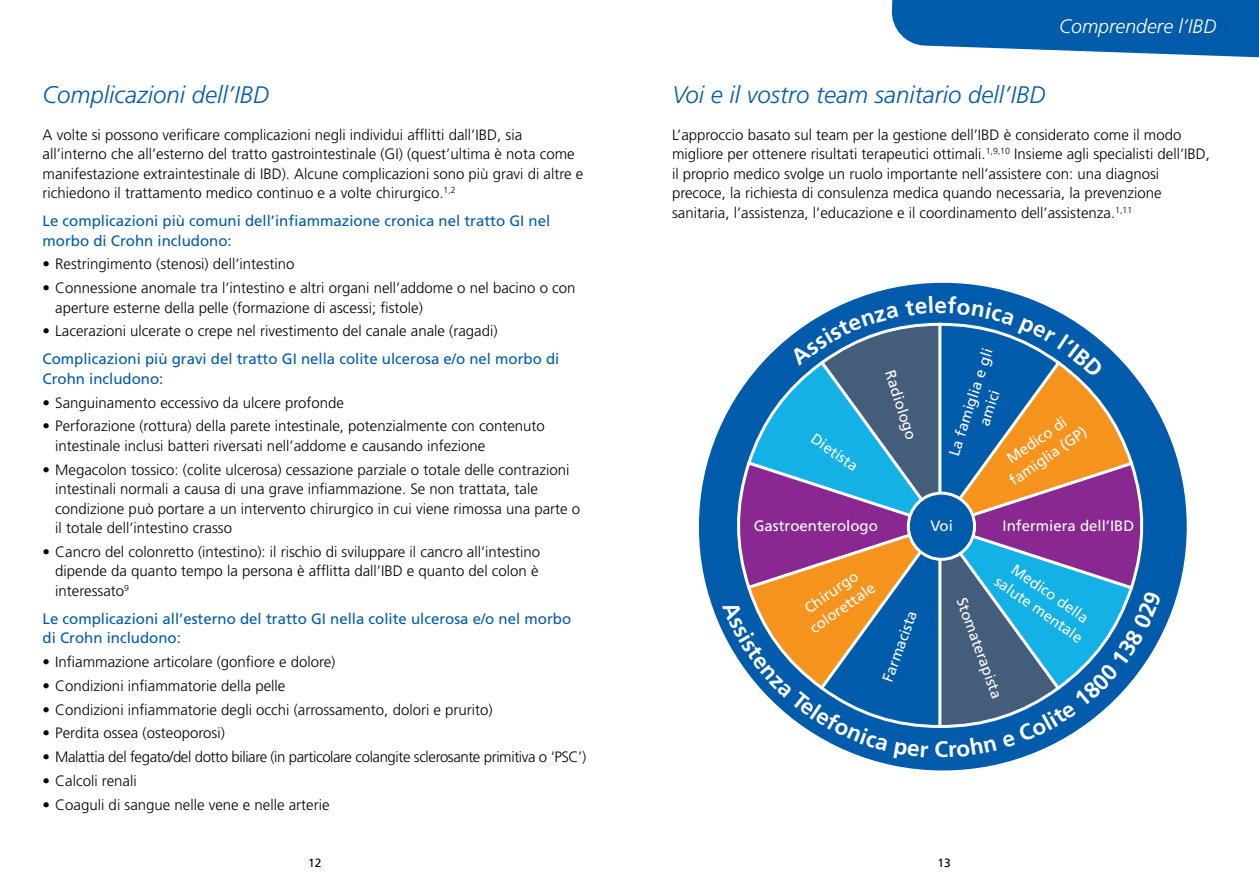
<style>
.page{position:relative;width:1259px;height:893px;background:#fff}
.page>*{position:absolute;margin:0;border:0;box-sizing:border-box;transform-origin:0 0}
.t1{font:italic 300 24px "Frutiger LT Std";color:#005baa}
.t2{font:700 22.5px "Frutiger LT Std";color:#fff}
.t3{font:italic 300 19.5px "Frutiger LT Std";color:#fff}
.t4{font:300 15px/19.5px "Frutiger LT Std";color:#000}
.t5{font:15px/19.5px "Frutiger LT Std";color:#005baa}
.t6{font:15px/19.5px "Frutiger LT Std";color:#fff;text-align:center}
.t7{font:300 15px "Frutiger LT Std";letter-spacing:-.025em;color:#000}
.t8{font:12px "Frutiger LT Std";color:#000}
</style>
<div class="page">
<div style="left:699px;top:283px;width:487px;height:487px;background:#005baa;border-radius:50%"></div>
<svg style="left:891px;top:0;width:368px;height:58px;background:#2271b5"></svg>
<svg style="left:722px;top:296px;width:439px;height:464px"></svg>
<h1 class="t1" style="left:43px;top:81px;width:228px">Complicazioni dell’IBD</h1>
<p class="t4" style="left:43px;top:125px;width:542px">A volte si possono verificare complicazioni negli individui afflitti dall’IBD, sia all’interno che all’esterno del tratto gastrointestinale (GI) (quest’ultima è nota come manifestazione extraintestinale di IBD). Alcune complicazioni sono più gravi di altre e richiedono il trattamento medico continuo e a volte chirurgico.<sup>1,2</sup></p>
<p class="t5" style="left:43px;top:211px;width:509px">Le complicazioni più comuni dell’infiammazione cronica nel tratto GI nel morbo di Crohn includono:</p>
<p class="t4" style="left:43px;top:255px;width:253px">• Restringimento (stenosi) dell’intestino</p>
<p class="t4" style="left:55px;top:278px;width:522px;text-indent:-13px">• Connessione anomale tra l’intestino e altri organi nell’addome o nel bacino o con aperture esterne della pelle (formazione di ascessi; fistole)</p>
<p class="t4" style="left:43px;top:322px;width:456px">• Lacerazioni ulcerate o crepe nel rivestimento del canale anale (ragadi)</p>
<p class="t5" style="left:43px;top:349px;width:518px">Complicazioni più gravi del tratto GI nella colite ulcerosa e/o nel morbo di<br>Crohn includono:</p>
<p class="t4" style="left:43px;top:393px;width:303px">• Sanguinamento eccessivo da ulcere profonde</p>
<p class="t4" style="left:55px;top:417px;width:491px;text-indent:-13px">• Perforazione (rottura) della parete intestinale, potenzialmente con contenuto intestinale inclusi batteri riversati nell’addome e causando infezione</p>
<p class="t4" style="left:55px;top:460px;width:526px;text-indent:-13px">• Megacolon tossico: (colite ulcerosa) cessazione parziale o totale delle contrazioni intestinali normali a causa di una grave infiammazione. Se non trattata, tale condizione può portare a un intervento chirurgico in cui viene rimossa una parte o il totale dell’intestino crasso</p>
<p class="t4" style="left:55px;top:542px;width:486px;text-align:justify;text-indent:-13px">• Cancro del colonretto (intestino): il rischio di sviluppare il cancro all’intestino dipende da quanto tempo la persona è afflitta dall’IBD e quanto del colon è interessato<sup>9</sup></p>
<p class="t5" style="left:43px;top:609px;width:530px">Le complicazioni all’esterno del tratto GI nella colite ulcerosa e/o nel morbo di Crohn includono:</p>
<p class="t4" style="left:43px;top:652px;width:294px">• Infiammazione articolare (gonfiore e dolore)</p>
<p class="t4" style="left:43px;top:676px;width:244px">• Condizioni infiammatorie della pelle</p>
<p class="t4" style="left:43px;top:700px;width:452px">• Condizioni infiammatorie degli occhi (arrossamento, dolori e prurito)</p>
<p class="t4" style="left:43px;top:724px;width:184px">• Perdita ossea (osteoporosi)</p>
<p class="t7" style="left:43px;top:748px;width:545px">• Malattia del fegato/del dotto biliare (in particolare colangite sclerosante primitiva o ‘PSC’)</p>
<p class="t4" style="left:43px;top:771px;width:96px">• Calcoli renali</p>
<p class="t4" style="left:43px;top:795px;width:288px">• Coaguli di sangue nelle vene e nelle arterie</p>
<h3 class="t3" style="left:1059px;top:15px;width:159px">Comprendere l’IBD</h3>
<h1 class="t1" style="left:672px;top:81px;width:375px">Voi e il vostro team sanitario dell’IBD</h1>
<p class="t4" style="left:672px;top:125px;width:539px">L’approccio basato sul team per la gestione dell’IBD è considerato come il modo migliore per ottenere risultati terapeutici ottimali.<sup>1,9,10</sup> Insieme agli specialisti dell’IBD, il proprio medico svolge un ruolo importante nell’assistere con: una diagnosi precoce, la richiesta di consulenza medica quando necessaria, la prevenzione sanitaria, l’assistenza, l’educazione e il coordinamento dell’assistenza.<sup>1,11</sup></p>
<p class="t6" style="left:818px;top:429px;width:55px;rotate:35deg">Dietista</p>
<p class="t6" style="left:899px;top:368px;width:73px;rotate:72deg">Radiologo</p>
<h2 class="t2" style="left:934px;top:292px;width:14px">e</h2>
<p class="t6" style="left:944px;top:452px;width:113px;rotate:-72deg">La famiglia e gli amici</p>
<p class="t6" style="left:994px;top:458px;width:92px;rotate:-35deg">Medico di famiglia (GP)</p>
<p class="t6" style="left:753px;top:516px;width:126px">Gastroenterologo</p>
<p class="t6" style="left:1002px;top:516px;width:133px">Infermiera dell’IBD</p>
<p class="t6" style="left:930px;top:516px;width:24px">Voi</p>
<p class="t6" style="left:794px;top:606px;width:77px;rotate:-35deg">Chirurgo colorettale</p>
<p class="t6" style="left:878px;top:677px;width:76px;rotate:-70deg">Farmacista</p>
<p class="t6" style="left:1013px;top:556px;width:105px;rotate:35deg">Medico della salute mentale</p>
<p class="t6" style="left:970px;top:595px;width:107px;rotate:70deg">Stomaterapista</p>
<h2 class="t2" style="left:934px;top:736px;width:15px">C</h2>
<p class="t8" style="left:308px;top:856px;width:15px">12</p>
<p class="t8" style="left:937px;top:856px;width:15px">13</p>
</div>
